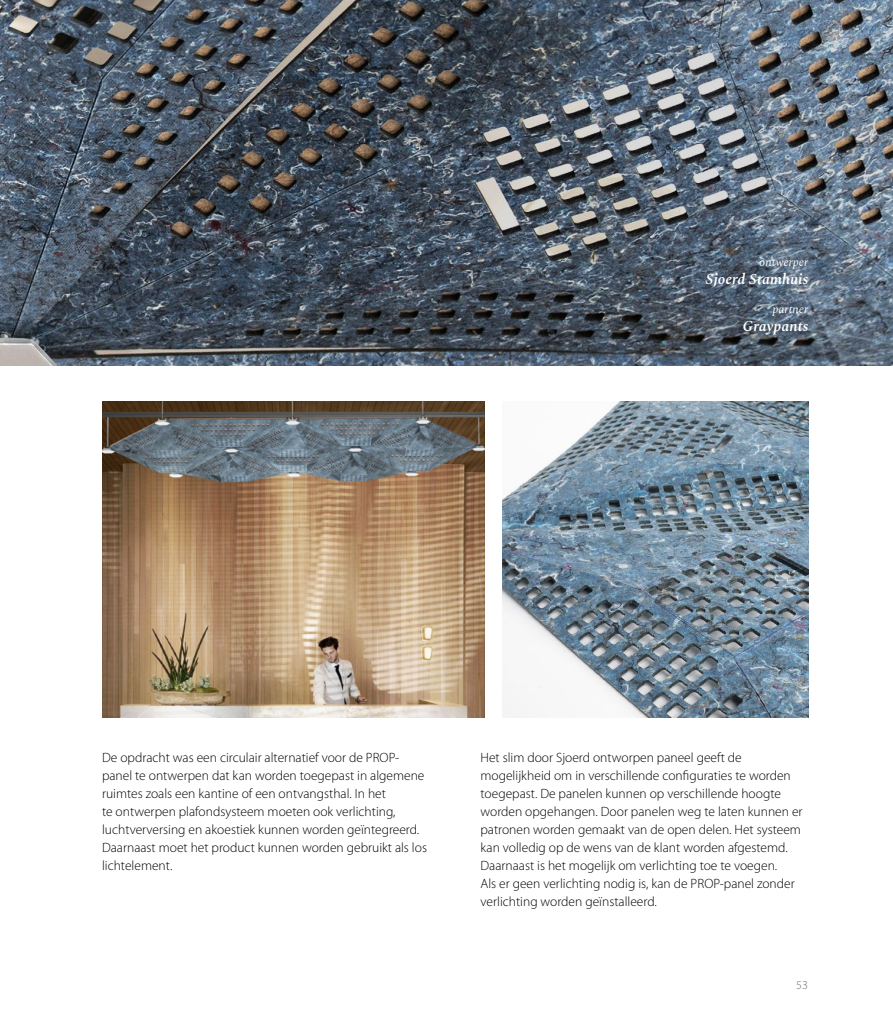
<style>
.page{position:relative;width:893px;height:1021px;background:#fff}
.page>*{position:absolute;margin:0;border:0;box-sizing:border-box;transform-origin:0 0}
.t1{font:italic 600 15px "Spectral";color:#fff}
.t2{font:300 13.5px/18px "Myriad Pro";color:#000}
.t3{font:italic 12px "Spectral";color:#fff}
.t4{font:300 12px "Myriad Pro";color:#6d6e71}
</style>
<div class="page">
<img style="left:0;top:0;width:893px;height:366px">
<img style="left:103px;top:401px;width:382px;height:316px">
<img style="left:502px;top:401px;width:306px;height:316px">
<p class="t3" style="left:759px;top:253px;width:51px">ontwerper</p>
<p class="t1" style="left:706px;top:268px;width:104px">Sjoerd Stamhuis</p>
<p class="t3" style="left:772px;top:300px;width:37px">partner</p>
<p class="t1" style="left:743px;top:315px;width:67px">Graypants</p>
<p class="t2" style="left:102px;top:749px;width:326px">De opdracht was een circulair alternatief voor de PROP&shy;panel te ontwerpen dat kan worden toegepast in algemene ruimtes zoals een kantine of een ontvangsthal. In het<br>te ontwerpen plafondsysteem moeten ook verlichting, luchtverversing en akoestiek kunnen worden geïntegreerd.<br>Daarnaast moet het product kunnen worden gebruikt als los lichtelement.</p>
<p class="t2" style="left:480px;top:749px;width:324px">Het slim door Sjoerd ontworpen paneel geeft de mogelijkheid om in verschillende configuraties te worden toegepast. De panelen kunnen op verschillende hoogte worden opgehangen. Door panelen weg te laten kunnen er patronen worden gemaakt van de open delen. Het systeem kan volledig op de wens van de klant worden afgestemd.<br>Daarnaast is het mogelijk om verlichting toe te voegen.<br>Als er geen verlichting nodig is, kan de PROP-panel zonder verlichting worden geïnstalleerd.</p>
<p class="t4" style="left:796px;top:978px;width:13px">53</p>
</div>
